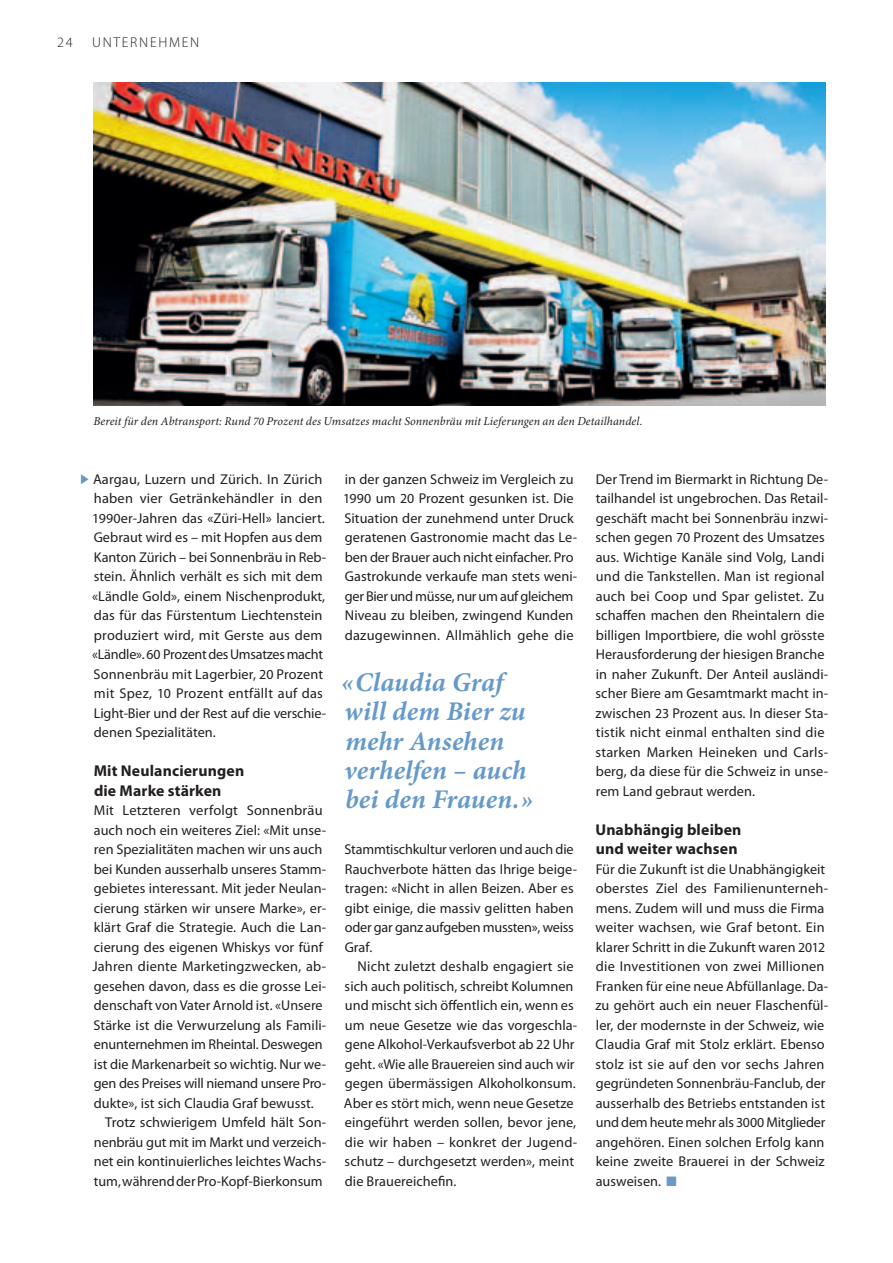
<style>
.page{position:relative;width:893px;height:1263px;background:#fff}
.page>*{position:absolute;margin:0;border:0;box-sizing:border-box;transform-origin:0 0}
.t1{font:italic 700 27px/29.2px "Minion Pro";letter-spacing:.005em;color:#679ac8}
.t2{font:700 15.75px/19.5px "Myriad Pro";letter-spacing:.01em;color:#231f20}
.t3{font:14.25px/19.5px "Myriad Pro";letter-spacing:.005em;color:#231f20}
.t4{font:14.25px "Myriad Pro";letter-spacing:-.015em;color:#231f20}
.t5{font:300 14.25px "Myriad Pro";letter-spacing:.12em;color:#231f20}
.t6{font:italic 12px "Minion Pro";letter-spacing:.005em;color:#231f20}
.s1{font-size:11.55px}
.s2{font-size:13.8px}
.s3{font-family:"Guifxv 2 Transports";font-size:13.5px;color:#679ac8}
</style>
<div class="page">
<img style="left:93px;top:83px;width:732px;height:323px">
<p class="t5" style="left:57px;top:37px;width:17px">24</p>
<p class="t5" style="left:92px;top:37px;width:109px">UNTERNEHMEN</p>
<p class="t6" style="left:93px;top:417px;width:550px">Bereit für den Abtransport: Rund <span class="s1">70</span> Prozent des Umsatzes macht Sonnenbräu mit Lieferungen an den Detailhandel.</p>
<p class="t3" style="left:92px;top:470px;width:235px">Aargau, Luzern und Zürich. In Zürich haben vier Getränkehändler in den <span class="s2">1990</span>er-Jahren das «Züri-Hell» lanciert.<br>Gebraut wird es – mit Hopfen aus dem Kanton Zürich – bei Sonnenbräu in Reb&shy;stein. Ähnlich verhält es sich mit dem «Ländle Gold», einem Nischenprodukt, das für das Fürstentum Liechtenstein produziert wird, mit Gerste aus dem «Ländle». <span class="s2">60</span> Prozent des Umsatzes macht Sonnenbräu mit Lagerbier, <span class="s2">20</span> Prozent mit Spez, <span class="s2">10</span> Prozent entfällt auf das Light-Bier und der Rest auf die verschie&shy;denen Spezialitäten.</p>
<p class="t2" style="left:94px;top:762px;width:152px">Mit Neulancierungen die Marke stärken</p>
<p class="t3" style="left:94px;top:802px;width:230px">Mit Letzteren verfolgt Sonnenbräu</p>
<p class="t3" style="left:94px;top:821px;width:234px">auch noch ein weiteres Ziel: «Mit unse-</p>
<p class="t3" style="left:94px;top:841px;width:230px">ren Spezialitäten machen wir uns auch</p>
<p class="t3" style="left:94px;top:860px;width:234px">bei Kunden ausserhalb unseres Stamm-</p>
<p class="t3" style="left:94px;top:880px;width:234px">gebietes interessant. Mit jeder Neulan-</p>
<p class="t3" style="left:94px;top:899px;width:234px">cierung stärken wir unsere Marke», er-</p>
<p class="t3" style="left:94px;top:919px;width:234px">klärt Graf die Strategie. Auch die Lan-</p>
<p class="t3" style="left:94px;top:938px;width:231px">cierung des eigenen Whiskys vor fünf</p>
<p class="t3" style="left:92px;top:958px;width:235px">Jahren diente Marketingzwecken, ab-</p>
<p class="t3" style="left:94px;top:977px;width:234px">gesehen davon, dass es die grosse Lei-</p>
<p class="t3" style="left:94px;top:997px;width:230px">denschaft von Vater Arnold ist. «Unse re</p>
<p class="t3" style="left:93px;top:1016px;width:234px">Stärke ist die Verwurzelung als Famili-</p>
<p class="t3" style="left:94px;top:1036px;width:230px">enunternehmen im Rheintal. Deswegen</p>
<p class="t3" style="left:94px;top:1055px;width:234px">ist die Markenarbeit so wichtig. Nur we-</p>
<p class="t4" style="left:94px;top:1078px;width:234px">gen des Preises will niemand unsere Pro-</p>
<p class="t3" style="left:94px;top:1094px;width:221px">dukte», ist sich Claudia Graf bewusst.</p>
<p class="t3" style="left:105px;top:1114px;width:222px">Trotz schwierigem Umfeld hält Son-</p>
<p class="t3" style="left:94px;top:1133px;width:234px">nenbräu gut mit im Markt und verzeich-</p>
<p class="t3" style="left:94px;top:1153px;width:234px">net ein kontinuierliches leichtes Wachs-</p>
<p class="t3" style="left:94px;top:1172px;width:230px">tum, während der Pro-Kopf-Bierkon sum</p>
<p class="t3" style="left:343px;top:470px;width:235px">in der ganzen Schweiz im Vergleich zu <span class="s2">1990</span> um <span class="s2">20</span> Prozent gesunken ist. Die Situation der zunehmend unter Druck geratenen Gastronomie macht das Le&shy;ben der Brauer auch nicht einfacher. Pro Gastrokunde verkaufe man stets weni&shy;ger Bier und müsse, nur um auf gleichem Niveau zu bleiben, zwingend Kunden dazugewinnen. Allmählich gehe die</p>
<h1 class="t1" style="left:341px;top:670px;width:194px">« Claudia Graf will dem Bier zu mehr Ansehen verhelfen – auch bei den Frauen. »</h1>
<p class="t3" style="left:344px;top:841px;width:234px">Stammtischkultur verloren und auch die Rauchverbote hätten das Ihrige beige&shy;tragen: «Nicht in allen Beizen. Aber es gibt einige, die massiv gelitten haben oder gar ganz aufgeben mussten», weiss Graf.</p>
<p class="t3" style="left:344px;top:958px;width:235px;text-indent:14px">Nicht zuletzt deshalb engagiert sie sich auch politisch, schreibt Kolumnen und mischt sich öffentlich ein, wenn es um neue Gesetze wie das vorgeschla&shy;gene Alkohol-Verkaufsverbot ab <span class="s2">22</span> Uhr geht. «Wie alle Brauereien sind auch wir gegen übermässigen Alkoholkonsum.<br>Aber es stört mich, wenn neue Gesetze eingeführt werden sollen, bevor jene, die wir haben – konkret der Jugend&shy;schutz – durchgesetzt werden», meint die Brauereichefin.</p>
<p class="t3" style="left:595px;top:470px;width:234px">Der Trend im Biermarkt in Richtung De&shy;tailhandel ist ungebrochen. Das Retail&shy;geschäft macht bei Sonnenbräu inzwi&shy;schen gegen <span class="s2">70</span> Prozent des Umsatzes aus. Wichtige Kanäle sind Volg, Landi und die Tankstellen. Man ist regional auch bei Coop und Spar gelistet. Zu schaffen machen den Rheintalern die billigen Importbiere, die wohl grösste Herausforderung der hiesigen Branche in naher Zukunft. Der Anteil ausländi&shy;scher Biere am Gesamtmarkt macht in&shy;zwischen <span class="s2">23</span> Prozent aus. In dieser Sta&shy;tistik nicht einmal enthalten sind die starken Marken Heineken und Carls&shy;berg, da diese für die Schweiz in unse&shy;rem Land gebraut werden.</p>
<p class="t2" style="left:595px;top:821px;width:147px">Unabhängig bleiben und weiter wachsen</p>
<p class="t3" style="left:595px;top:860px;width:234px">Für die Zukunft ist die Unabhängigkeit oberstes Ziel des Familienunterneh&shy;mens. Zudem will und muss die Firma weiter wachsen, wie Graf betont. Ein klarer Schritt in die Zukunft waren <span class="s2">2012 </span>die Investitionen von zwei Millionen Franken für eine neue Abfüllanlage. Da&shy;zu gehört auch ein neuer Flaschenfül&shy;ler, der modernste in der Schweiz, wie Claudia Graf mit Stolz erklärt. Ebenso stolz ist sie auf den vor sechs Jahren gegründeten Sonnenbräu-Fanclub, der ausserhalb des Betriebs entstanden ist und dem heute mehr als <span class="s2">3000</span> Mitglieder angehören. Einen solchen Erfolg kann keine zweite Brauerei in der Schweiz ausweisen. <span class="s3">-</span></p>
</div>
